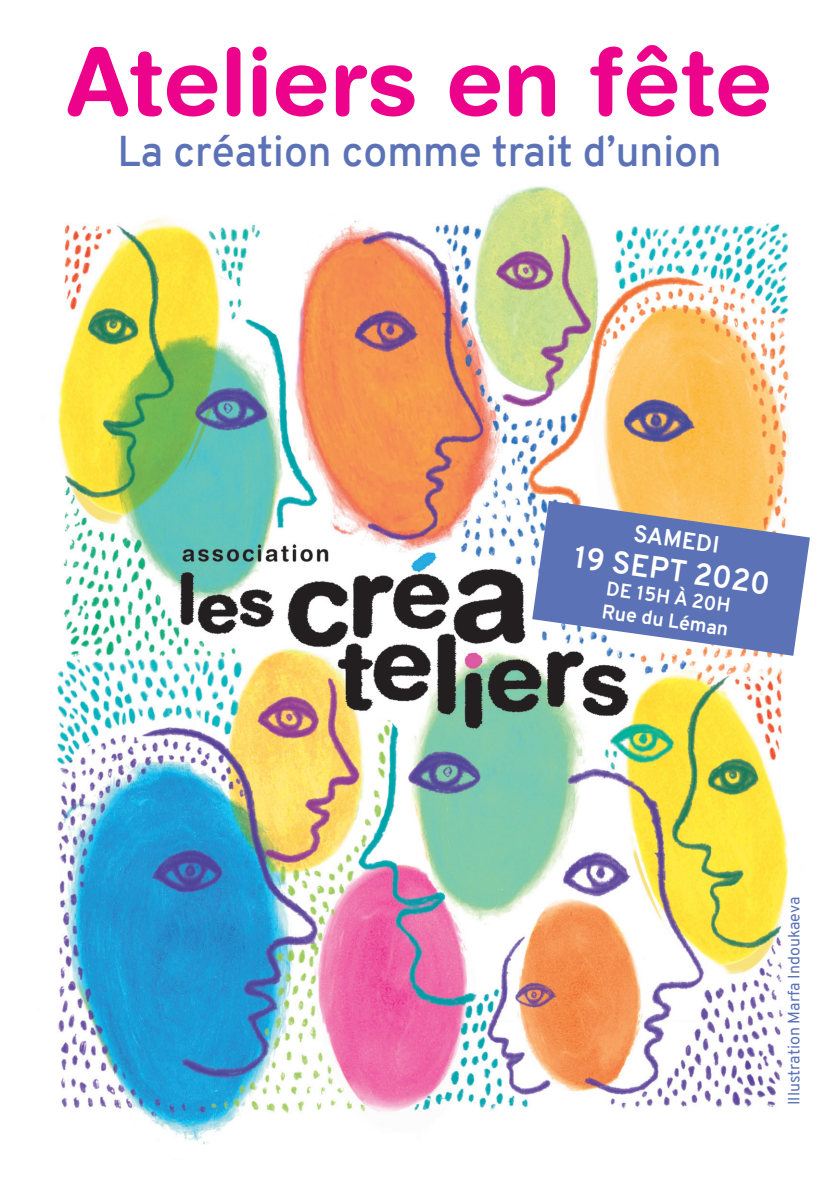
<style>
.page{position:relative;width:840px;height:1191px;background:#fff}
.page>*{position:absolute;margin:0;border:0;box-sizing:border-box;transform-origin:0 0}
.ONGLET{font:700 93.2px "Helvetica Rounded";color:#ed028c}
.t1{font:600 42px "Overpass";color:#5b72b7}
.ONGLET-2{font:700 30.4px "Overpass";color:#fff}
.ONGLET-3{font:700 23px "Overpass";color:#fff}
.ONGLET-4{font:700 19.4px/23.4px "Overpass";color:#fff}
.t2{font:16px "Overpass";color:#5b72b7}
</style>
<div class="page">
<img style="left:57px;top:186px;width:753px;height:959px">
<svg style="left:532px;top:501px;width:277px;height:155px;fill:#5b72b7"></svg>
<p class="ONGLET" style="left:67px;top:26px;width:706px">Ateliers en fête</p>
<p class="t1" style="left:117px;top:121px;width:605px">La création comme trait d’union</p>
<p class="ONGLET-3" style="left:635px;top:517px;width:88px;rotate:8deg">SAMEDI</p>
<p class="ONGLET-2" style="left:577px;top:535px;width:199px;rotate:8deg">19 SEPT 2020</p>
<p class="ONGLET-4" style="left:606px;top:576px;width:129px;rotate:8deg">DE 15H À 20H<br>Rue du Léman</p>
<p class="t2" style="left:782px;top:1105px;width:210px;rotate:-90deg">Illustration Marfa Indoukaeva</p>
</div>
